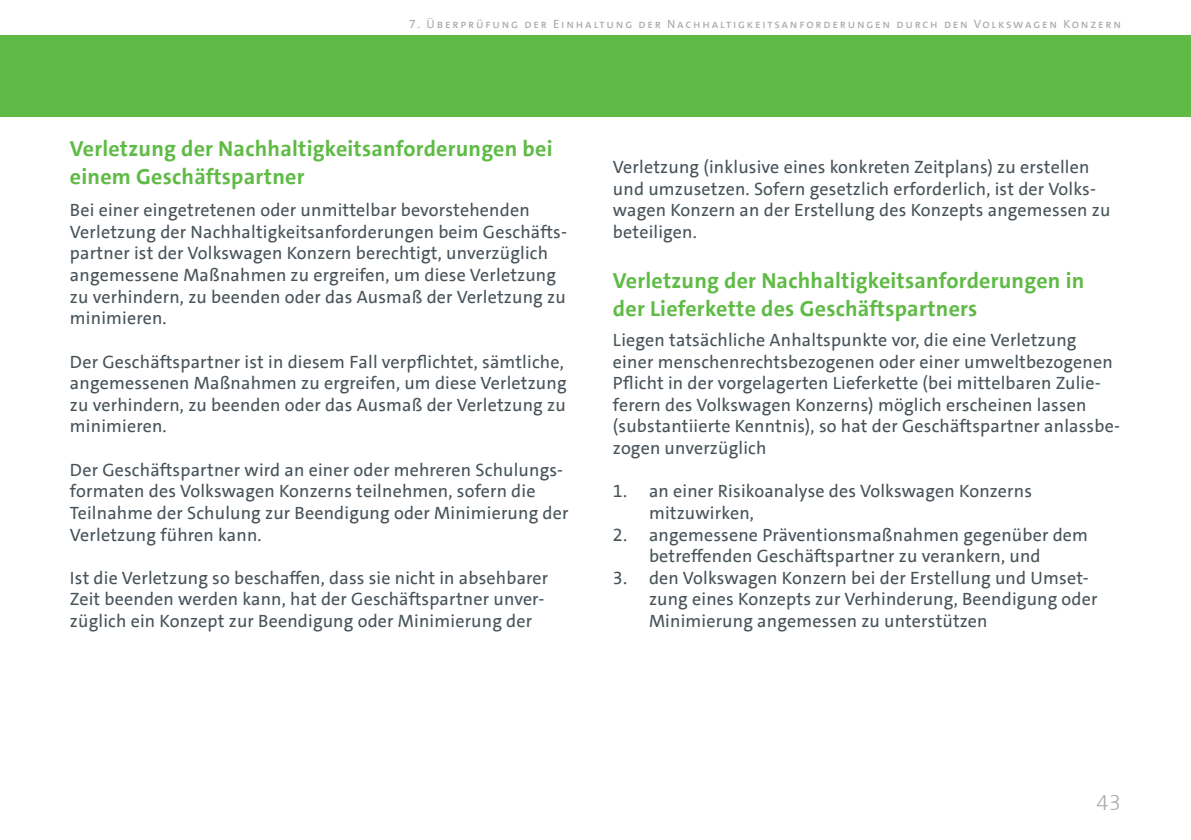
<style>
.page{position:relative;width:1191px;height:840px;background:#fff}
.page>*{position:absolute;margin:0;border:0;box-sizing:border-box;transform-origin:0 0}
.t1{font:700 22px/28px "VWAG The Sans";letter-spacing:.01em;color:#60bb46}
.t2{font:300 22px "VWAG The Sans";color:#a8a9ad}
.t3{font:18px/21.6px "VWAG The Sans";letter-spacing:.01em;color:#475359}
.t4{font:12px "VWAG The Sans";letter-spacing:.15em;color:#a8a9ad}
</style>
<div class="page">
<div style="left:0;top:35px;width:1191px;height:82px;background:#60bb46"></div>
<p class="t4" style="left:409px;top:16px;width:713px">7. Überprüfung der Einhaltung der Nachhaltigkeitsanforderungen durch den Volkswagen Konzern</p>
<p class="t1" style="left:70px;top:135px;width:484px">Verletzung der Nachhaltigkeitsanforderungen bei einem Geschäftspartner</p>
<p class="t3" style="left:70px;top:199px;width:498px">Bei einer eingetretenen oder unmittelbar bevorstehenden Verletzung der Nachhaltigkeitsanforderungen beim Geschäfts&shy;partner ist der Volkswagen Konzern berechtigt, unverzüglich angemessene Maßnahmen zu ergreifen, um diese Verletzung zu verhindern, zu beenden oder das Ausmaß der Verletzung zu minimieren.</p>
<p class="t3" style="left:70px;top:350px;width:498px">Der Geschäftspartner ist in diesem Fall verpflichtet, sämtliche, angemessenen Maßnahmen zu ergreifen, um diese Verletzung zu verhindern, zu beenden oder das Ausmaß der Verletzung zu minimieren.</p>
<p class="t3" style="left:70px;top:458px;width:500px">Der Geschäftspartner wird an einer oder mehreren Schulungs&shy;formaten des Volkswagen Konzerns teilnehmen, sofern die Teilnahme der Schulung zur Beendigung oder Minimierung der Verletzung führen kann.</p>
<p class="t3" style="left:70px;top:566px;width:480px">Ist die Verletzung so beschaffen, dass sie nicht in absehbarer<br>Zeit beenden werden kann, hat der Geschäftspartner unver&shy;züglich ein Konzept zur Beendigung oder Minimierung der</p>
<p class="t3" style="left:613px;top:156px;width:499px">Verletzung (inklusive eines konkreten Zeitplans) zu erstellen und umzusetzen. Sofern gesetzlich erforderlich, ist der Volks&shy;wagen Konzern an der Erstellung des Konzepts angemessen zu beteiligen.</p>
<p class="t1" style="left:613px;top:266px;width:473px">Verletzung der Nachhaltigkeitsanforderungen in der Lieferkette des Geschäftspartners</p>
<p class="t3" style="left:613px;top:329px;width:508px">Liegen tatsächliche Anhaltspunkte vor, die eine Verletzung einer menschenrechtsbezogenen oder einer umweltbezogenen Pflicht in der vorgelagerten Lieferkette (bei mittelbaren Zulie&shy;ferern des Volkswagen Konzerns) möglich erscheinen lassen (substantiierte Kenntnis), so hat der Geschäftspartner anlassbe&shy;zogen unverzüglich</p>
<p class="t3" style="left:649px;top:480px;width:384px;text-indent:-36px">1. an einer Risikoanalyse des Volkswagen Konzerns mitzuwirken,</p>
<p class="t3" style="left:649px;top:523px;width:440px;text-indent:-36px">2. angemessene Präventionsmaßnahmen gegenüber dem betreffenden Geschäftspartner zu verankern, und</p>
<p class="t3" style="left:649px;top:566px;width:450px;text-indent:-36px">3. den Volkswagen Konzern bei der Erstellung und Umset&shy;zung eines Konzepts zur Verhinderung, Beendigung oder<br>Minimierung angemessen zu unterstützen</p>
<p class="t2" style="left:1096px;top:787px;width:26px">43</p>
</div>
